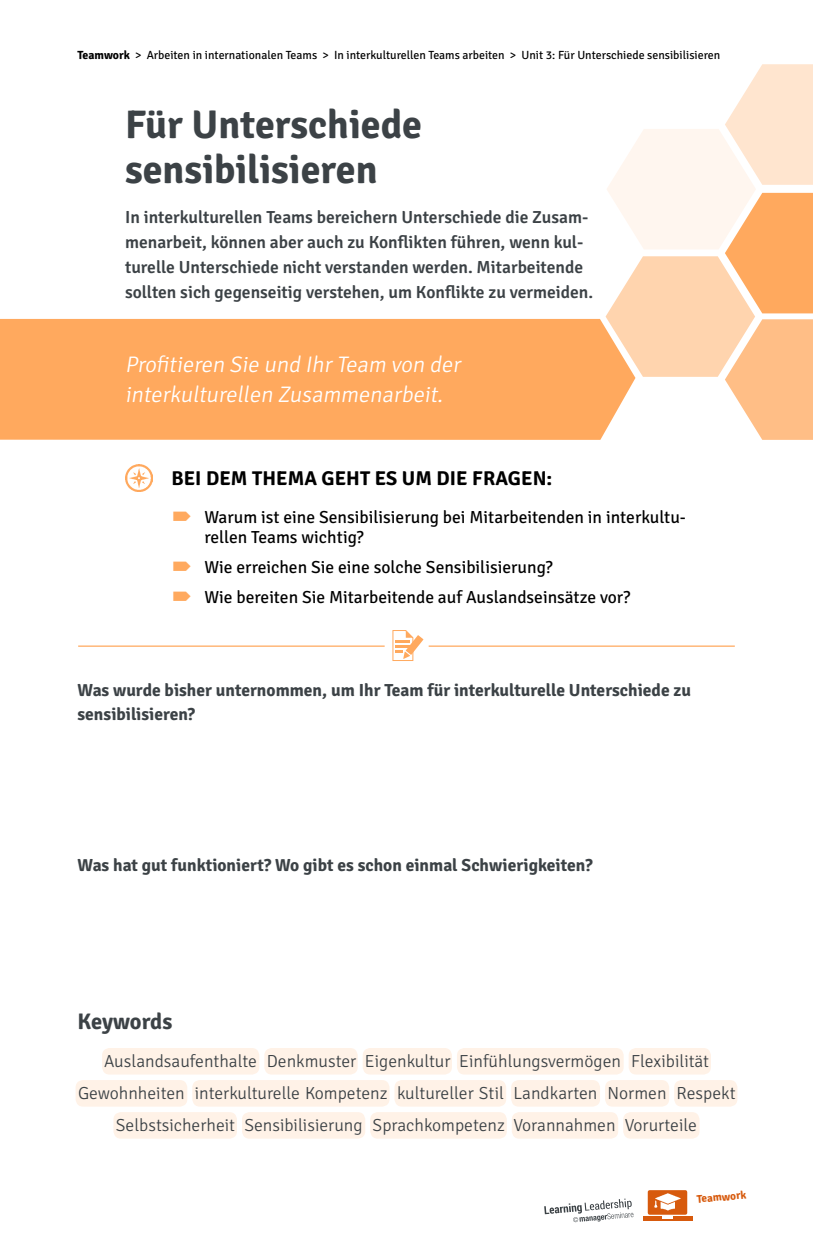
<style>
.page{position:relative;width:813px;height:1250px;background:#fff}
.page>*{position:absolute;margin:0;border:0;box-sizing:border-box;transform-origin:0 0}
.t1{font:700 40px/45px "Signika Negative";color:#3c4246}
.t2{font:italic 300 22.5px/30px "Signika Negative";color:#fff}
.t3{font:700 22.5px "Signika Negative";letter-spacing:-.01em;color:#3c4246}
.t4{font:700 20px "Signika Negative";letter-spacing:.005em;color:#000}
.t5{font:600 17.5px/25px "Signika Negative";color:#3c4246}
.t6{font:300 17.5px/32px "Signika Negative";color:#3c4246;text-align:center}
.t7{font:17.5px/20px "Signika Negative";color:#000}
.t8{font:700 17.5px/23.8px "Signika Negative";color:#3c4246}
.t9{font:11.88px "Signika Negative";color:#000}
.t10{font:700 11.25px "Signika Negative";color:#d75a0d}
.s1{font-weight:700}
</style>
<div class="page">
<div style="left:647px;top:1190px;width:40px;height:25px;background:#d75a0d;border-radius:2px"></div>
<svg style="left:643px;top:1216px;width:49px;height:5px"></svg>
<img style="left:654px;top:1194px;width:27px;height:16px">
<svg style="left:544px;top:1199px;width:89px;height:23px"></svg>
<hr style="left:78px;top:646px;width:306px;height:1px;background:#ffa95e">
<hr style="left:428px;top:646px;width:306px;height:1px;background:#ffa95e">
<svg style="left:392px;top:630px;width:31px;height:31px"></svg>
<hr style="left:395px;top:645px;width:15px;height:3px;background:#ffa95e">
<div style="left:0;top:319px;width:605px;height:121px;background:#ffa95e"></div>
<svg style="left:605px;top:64px;width:207px;height:376px"></svg>
<img style="left:125px;top:465px;width:27px;height:27px">
<div style="left:102px;top:1048px;width:157px;height:27px;background:#fff2e7;border-radius:7px"></div>
<div style="left:362px;top:1048px;width:90px;height:27px;background:#fff2e7;border-radius:7px"></div>
<div style="left:457px;top:1048px;width:166px;height:27px;background:#fff2e7;border-radius:7px"></div>
<div style="left:264px;top:1048px;width:93px;height:27px;background:#fff2e7;border-radius:7px"></div>
<div style="left:628px;top:1048px;width:82px;height:27px;background:#fff2e7;border-radius:7px"></div>
<div style="left:76px;top:1080px;width:111px;height:27px;background:#fff2e7;border-radius:7px"></div>
<div style="left:394px;top:1080px;width:112px;height:27px;background:#fff2e7;border-radius:7px"></div>
<div style="left:511px;top:1080px;width:89px;height:27px;background:#fff2e7;border-radius:7px"></div>
<div style="left:192px;top:1080px;width:197px;height:27px;background:#fff2e7;border-radius:7px"></div>
<div style="left:605px;top:1080px;width:64px;height:27px;background:#fff2e7;border-radius:7px"></div>
<div style="left:674px;top:1080px;width:63px;height:27px;background:#fff2e7;border-radius:7px"></div>
<div style="left:113px;top:1112px;width:124px;height:27px;background:#fff2e7;border-radius:7px"></div>
<div style="left:370px;top:1112px;width:137px;height:27px;background:#fff2e7;border-radius:7px"></div>
<div style="left:512px;top:1112px;width:106px;height:27px;background:#fff2e7;border-radius:7px"></div>
<div style="left:242px;top:1112px;width:123px;height:27px;background:#fff2e7;border-radius:7px"></div>
<div style="left:623px;top:1112px;width:76px;height:27px;background:#fff2e7;border-radius:7px"></div>
<p class="t9" style="left:78px;top:47px;width:644px"><span class="s1">Teamwork</span> &gt; Arbeiten in internationalen Teams &gt; In interkulturellen Teams arbeiten &gt; Unit 3: Für Unterschiede sensibilisieren</p>
<h1 class="t1" style="left:125px;top:99px;width:298px">Für Unterschiede sensibilisieren</h1>
<p class="t5" style="left:125px;top:203px;width:469px">In interkulturellen Teams bereichern Unterschiede die Zusam&shy;menarbeit, können aber auch zu Konflikten führen, wenn kul&shy;turelle Unterschiede nicht verstanden werden. Mitarbeitende sollten sich gegenseitig verstehen, um Konflikte zu vermeiden.</p>
<p class="t2" style="left:125px;top:348px;width:341px">Profitieren Sie und IhrTeam von der interkulturellen Zusammenarbeit.</p>
<p class="t4" style="left:171px;top:464px;width:382px">BEI DEM THEMA GEHT ES UM DIE FRAGEN:</p>
<p class="t7" style="left:204px;top:506px;width:483px">Warum ist eine Sensibilisierung bei Mitarbeitenden in interkultu&shy;rellen Teams wichtig?</p>
<p class="t7" style="left:204px;top:551px;width:427px;line-height:30px">Wie erreichen Sie eine solche Sensibilisierung?<br>Wie bereiten Sie Mitarbeitende auf Auslandseinsätze vor?</p>
<p class="t8" style="left:78px;top:678px;width:615px">Was wurde bisher unternommen, um Ihr Team für interkulturelle Unterschiede zu sensibilisieren?</p>
<p class="t8" style="left:78px;top:853px;width:516px">Was hat gut funktioniert? Wo gibt es schon einmal Schwierigkeiten?</p>
<p class="t3" style="left:78px;top:1005px;width:96px">Keywords</p>
<p class="t6" style="left:78px;top:1044px;width:658px">Auslandsaufenthalte Denkmuster Eigenkultur Einfühlungsvermögen Flexibilität<br>Gewohnheiten interkulturelle Kompetenz kultureller Stil Landkarten Normen Respekt<br>Selbstsicherheit Sensibilisierung Sprachkompetenz Vorannahmen Vorurteile</p>
<p class="t10" style="left:696px;top:1191px;width:51px;rotate:-5deg">Teamwork</p>
</div>
